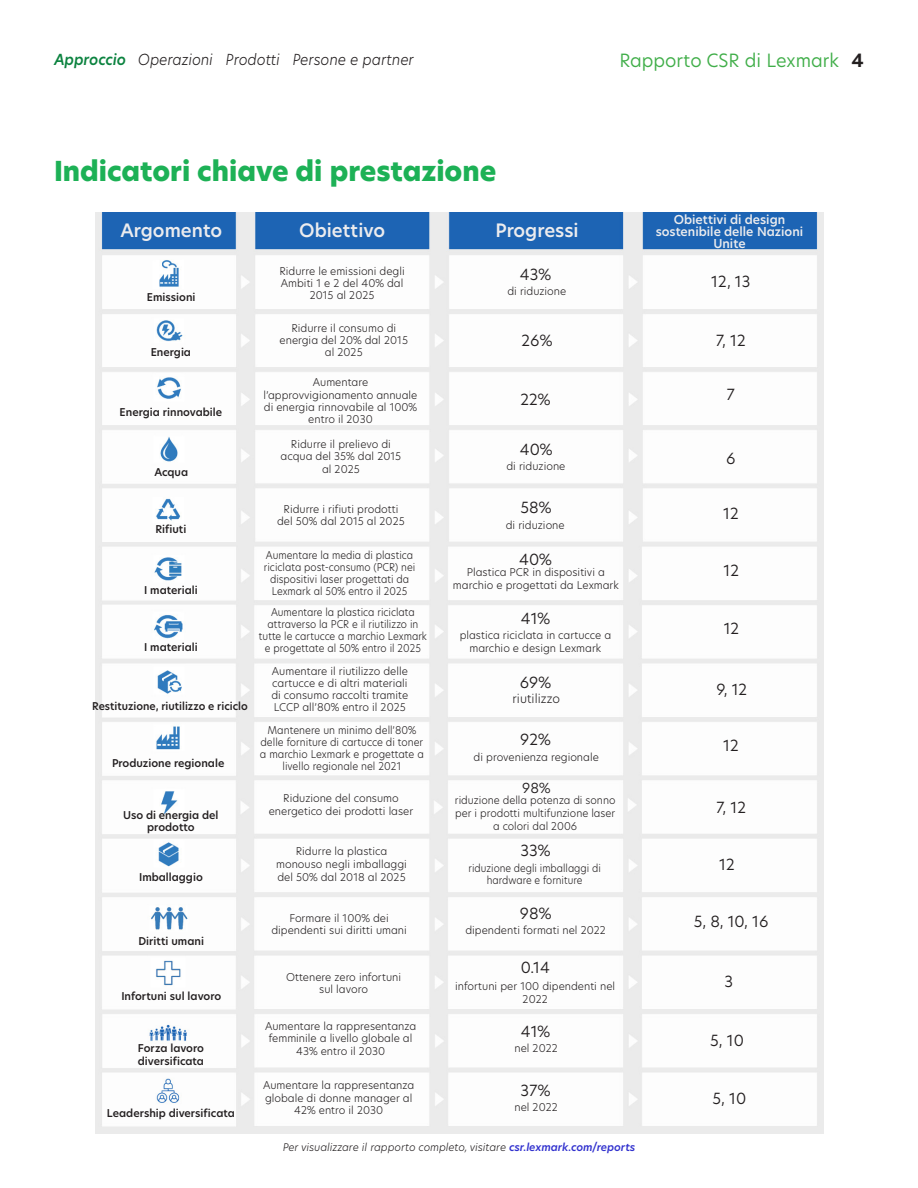
<style>
.page{position:relative;width:918px;height:1188px;background:#fff}
.page>*{position:absolute;margin:0;border:0;box-sizing:border-box;transform-origin:0 0}
.t1{font:800 27px "TP Hero";color:#1db156}
.t2{font:600 18.15px "TP Hero";color:#ececee}
.t3{font:18px "TP Hero";color:#40ae49}
.t4{font:15.15px "TP Hero";color:#231f20}
.t5{font:italic 300 15px "TP Hero";color:#231f20;scale:.95 1}
.t6{font:13.65px "TP Hero";color:#231f20}
.t7{font:600 12.15px/12.1px "TP Hero";color:#ececee;text-align:center}
.t8{font:300 12.15px "TP Hero";color:#231f20}
.t9{font:300 10.65px/12.8px "TP Hero";color:#231f20;text-align:center}
.t10{font:600 10.65px/12.8px "TP Hero";color:#231f20;text-align:center}
.t11{font:300 10.65px/12.1px "TP Hero";color:#231f20;text-align:center;scale:.93 1}
.t12{font:300 10.65px/12.1px "TP Hero";color:#231f20;text-align:center;scale:.95 1}
.t13{font:300 10.65px/12.8px "TP Hero";color:#231f20;text-align:center;scale:.92 1}
.t14{font:italic 300 10.5px "TP Hero";color:#231f20}
.s1{font-weight:600;color:#0c8340}
.s2{font-weight:700;color:#231f20}
.s3{font-weight:600;color:#3131ce}
</style>
<div class="page">
<img style="left:96px;top:213px;width:727px;height:920px">
<p class="t5" style="left:54px;top:49px;width:380px"><span class="s1">Approccio</span> Operazioni Prodotti Persone e partner</p>
<p class="t3" style="left:620px;top:48px;width:246px">Rapporto CSR di Lexmark <span class="s2">4</span></p>
<p class="t1" style="left:54px;top:152px;width:444px">Indicatori chiave di prestazione</p>
<p class="t2" style="left:120px;top:218px;width:103px">Argomento</p>
<p class="t2" style="left:299px;top:218px;width:87px">Obiettivo</p>
<p class="t2" style="left:495px;top:218px;width:85px">Progressi</p>
<p class="t10" style="left:147px;top:291px;width:50px">Emissioni</p>
<p class="t10" style="left:151px;top:346px;width:42px">Energia</p>
<p class="t10" style="left:120px;top:405px;width:104px">Energia rinnovabile</p>
<p class="t10" style="left:154px;top:465px;width:35px">Acqua</p>
<p class="t10" style="left:155px;top:523px;width:33px">Rifiuti</p>
<p class="t10" style="left:144px;top:584px;width:55px">I materiali</p>
<p class="t10" style="left:144px;top:641px;width:55px">I materiali</p>
<p class="t10" style="left:92px;top:700px;width:157px">Restituzione, riutilizzo e riciclo</p>
<p class="t10" style="left:112px;top:757px;width:114px">Produzione regionale</p>
<p class="t10" style="left:123px;top:808px;width:97px">Uso di energia del prodotto</p>
<p class="t10" style="left:139px;top:870px;width:65px">Imballaggio</p>
<p class="t10" style="left:138px;top:935px;width:67px">Diritti umani</p>
<p class="t10" style="left:121px;top:990px;width:101px">Infortuni sul lavoro</p>
<p class="t10" style="left:138px;top:1042px;width:68px">Forza lavoro</p>
<p class="t10" style="left:138px;top:1054px;width:68px">diversificata</p>
<p class="t10" style="left:107px;top:1107px;width:129px">Leadership diversificata</p>
<p class="t9" style="left:279px;top:265px;width:127px;line-height:12.1px">Ridurre le emissioni degli<br>Ambiti 1 e 2 del 40% dal<br>2015 al 2025</p>
<p class="t9" style="left:280px;top:322px;width:130px;line-height:12.1px">Ridurre il consumo di energia del 20% dal 2015 al 2025</p>
<p class="t9" style="left:264px;top:376px;width:155px;line-height:12.1px">Aumentare l’approvvigionamento annuale di energia rinnovabile al 100% entro il 2030</p>
<p class="t9" style="left:281px;top:438px;width:122px;line-height:12.1px">Ridurre il prelievo di acqua del 35% dal 2015 al 2025</p>
<p class="t9" style="left:277px;top:503px;width:129px;line-height:12.1px">Ridurre i rifiuti prodotti del 50% dal 2015 al 2025</p>
<p class="t11" style="left:264px;top:548px;width:164px">Aumentare la media di plastica riciclata post-consumo (PCR) nei dispositivi laser progettati da<br>Lexmark al 50% entro il 2025</p>
<p class="t11" style="left:259px;top:605px;width:182px">Aumentare la plastica riciclata attraverso la PCR e il riutilizzo in tutte le cartucce a marchio Lexmark e progettate al 50% entro il 2025</p>
<p class="t9" style="left:271px;top:665px;width:138px;line-height:12.1px;text-align:justify">Aumentare il riutilizzo delle cartucce e di altri materiali di consumo raccolti tramite LCCP all’80% entro il 2025</p>
<p class="t12" style="left:260px;top:723px;width:174px">Mantenere un minimo dell’80% delle forniture di cartucce di toner a marchio Lexmark e progettate a livello regionale nel 2021</p>
<p class="t9" style="left:269px;top:791px;width:146px">Riduzione del consumo energetico dei prodotti laser</p>
<p class="t9" style="left:276px;top:845px;width:132px">Ridurre la plastica monouso negli imballaggi del 50% dal 2018 al 2025</p>
<p class="t9" style="left:271px;top:911px;width:137px">Formare il 100% dei dipendenti sui diritti umani</p>
<p class="t9" style="left:286px;top:970px;width:117px">Ottenere zero infortuni sul lavoro</p>
<p class="t4" style="left:520px;top:264px;width:33px">43%</p>
<p class="t9" style="left:507px;top:285px;width:60px">di riduzione</p>
<p class="t4" style="left:521px;top:330px;width:32px">26%</p>
<p class="t4" style="left:520px;top:389px;width:32px">22%</p>
<p class="t4" style="left:520px;top:439px;width:34px">40%</p>
<p class="t9" style="left:506px;top:459px;width:60px">di riduzione</p>
<p class="t4" style="left:520px;top:498px;width:32px">58%</p>
<p class="t4" style="left:519px;top:549px;width:34px">40%</p>
<p class="t9" style="left:506px;top:518px;width:60px">di riduzione</p>
<p class="t9" style="left:453px;top:566px;width:167px">Plastica PCR in dispositivi a marchio e progettati da Lexmark</p>
<p class="t4" style="left:521px;top:608px;width:31px">41%</p>
<p class="t9" style="left:460px;top:629px;width:153px">plastica riciclata in cartucce a marchio e design Lexmark</p>
<p class="t4" style="left:520px;top:672px;width:33px">69%</p>
<p class="t8" style="left:513px;top:690px;width:49px">riutilizzo</p>
<p class="t4" style="left:520px;top:729px;width:32px">92%</p>
<p class="t6" style="left:522px;top:779px;width:30px">98%</p>
<p class="t9" style="left:474px;top:750px;width:127px">di provenienza regionale</p>
<p class="t9" style="left:455px;top:794px;width:162px">riduzione della potenza di sonno per i prodotti multifunzione laser a colori dal 2006</p>
<p class="t4" style="left:520px;top:840px;width:32px">33%</p>
<p class="t13" style="left:469px;top:861px;width:145px">riduzione degli imballaggi di hardware e forniture</p>
<p class="t4" style="left:520px;top:903px;width:33px">98%</p>
<p class="t9" style="left:465px;top:924px;width:142px">dipendenti formati nel 2022</p>
<p class="t4" style="left:521px;top:957px;width:31px">0.14</p>
<p class="t9" style="left:455px;top:979px;width:161px">infortuni per 100 dipendenti nel<br>2022</p>
<p class="t9" style="left:265px;top:1019px;width:153px">Aumentare la rappresentanza femminile a livello globale al<br>43% entro il 2030</p>
<p class="t9" style="left:263px;top:1078px;width:153px">Aumentare la rappresentanza globale di donne manager al<br>42% entro il 2030</p>
<p class="t4" style="left:521px;top:1080px;width:31px">37%</p>
<p class="t4" style="left:521px;top:1022px;width:31px">41%</p>
<p class="t9" style="left:514px;top:1042px;width:45px">nel 2022</p>
<p class="t9" style="left:514px;top:1101px;width:45px">nel 2022</p>
<p class="t14" style="left:283px;top:1140px;width:354px">Per visualizzare il rapporto completo, visitare <span class="s3">csr.lexmark.com/reports</span></p>
<p class="t7" style="left:656px;top:213px;width:149px">Obiettivi di design sostenibile delle Nazioni<br>Unite</p>
<p class="t4" style="left:711px;top:271px;width:41px">12, 13</p>
<p class="t4" style="left:716px;top:330px;width:31px">7, 12</p>
<p class="t4" style="left:727px;top:384px;width:10px">7</p>
<p class="t4" style="left:726px;top:448px;width:11px">6</p>
<p class="t4" style="left:723px;top:503px;width:17px">12</p>
<p class="t4" style="left:724px;top:560px;width:17px">12</p>
<p class="t4" style="left:724px;top:618px;width:17px">12</p>
<p class="t4" style="left:716px;top:679px;width:33px">9, 12</p>
<p class="t4" style="left:723px;top:735px;width:17px">12</p>
<p class="t4" style="left:716px;top:797px;width:31px">7, 12</p>
<p class="t4" style="left:719px;top:855px;width:17px">12</p>
<p class="t4" style="left:694px;top:911px;width:76px">5, 8, 10, 16</p>
<p class="t4" style="left:725px;top:971px;width:10px">3</p>
<p class="t4" style="left:710px;top:1031px;width:35px">5, 10</p>
<p class="t4" style="left:713px;top:1088px;width:35px">5, 10</p>
</div>
